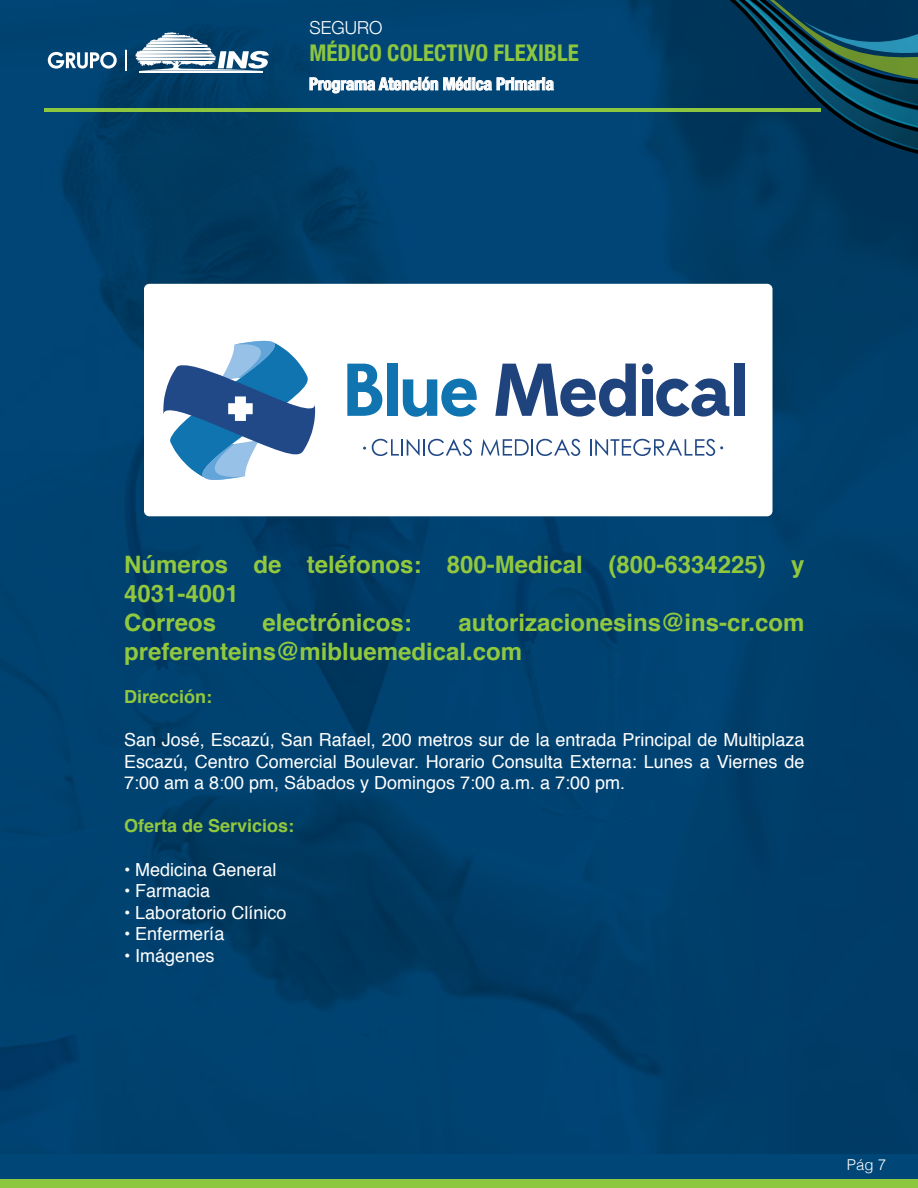
<style>
.page{position:relative;width:918px;height:1188px;background:#fff}
.page>*{position:absolute;margin:0;border:0;box-sizing:border-box;transform-origin:0 0}
.t1{font:700 24px/28.8px "Helvetica";color:#92c83e}
.t2{font:700 condensed 22.95px "Helvetica Neue";color:#8dc63f}
.t3{font:18px/21.6px "Helvetica";color:#fff;text-align:justify}
.t4{font:700 18px "Helvetica";color:#92c83e}
.t5{font:300 18px "Helvetica Neue";color:#fff}
.t6{font:700 condensed 17.1px "Helvetica Neue";color:#fff}
.t7{font:300 15px "Helvetica";color:#fff}
</style>
<div class="page">
<img style="left:0;top:0;width:918px;height:1154px">
<div style="left:0;top:1154px;width:918px;height:27px;background:#004677"></div>
<div style="left:0;top:1180px;width:918px;height:8px;background:#8dc63f"></div>
<hr style="left:44px;top:108px;width:776px;height:4px;background:#8dc63f">
<svg style="left:310px;top:77px;width:244px;height:16px;background:#5c87a7"></svg>
<hr style="left:125px;top:50px;width:2px;height:21px;background:#fff">
<svg style="left:48px;top:52px;width:69px;height:17px"></svg>
<hr style="left:139px;top:71px;width:124px;height:2px;background:#fff">
<svg style="left:135px;top:32px;width:134px;height:39px"></svg>
<div style="left:144px;top:284px;width:628px;height:232px;background:#fff;border-radius:5px"></div>
<svg style="left:347px;top:364px;width:35px;height:52px"></svg>
<div style="left:387px;top:364px;width:11px;height:52px;background:#1074b1"></div>
<svg style="left:403px;top:379px;width:74px;height:38px"></svg>
<svg style="left:495px;top:364px;width:141px;height:53px"></svg>
<div style="left:642px;top:379px;width:10px;height:37px;background:#1f437d"></div>
<svg style="left:656px;top:378px;width:73px;height:39px"></svg>
<div style="left:734px;top:364px;width:10px;height:52px;background:#1f437d"></div>
<svg style="left:163px;top:340px;width:152px;height:140px"></svg>
<svg style="left:372px;top:439px;width:100px;height:17px"></svg>
<svg style="left:481px;top:439px;width:99px;height:17px"></svg>
<svg style="left:590px;top:439px;width:133px;height:17px"></svg>
<div style="left:642px;top:363px;width:11px;height:11px;background:#1f437d;border-radius:50%"></div>
<p class="t5" style="left:310px;top:13px;width:74px">SEGURO</p>
<p class="t2" style="left:310px;top:34px;width:271px">MÉDICO COLECTIVO FLEXIBLE</p>
<p class="t6" style="left:309px;top:70px;width:246px">Programa Atención Médica Primaria</p>
<h1 class="t1" style="left:124px;top:551px;width:682px">Números de teléfonos: 800-Medical (800-6334225) y<br>4031-4001<br>Correos</h1>
<h1 class="t1" style="left:263px;top:608px;width:151px">electrónicos:</h1>
<h1 class="t1" style="left:124px;top:608px;width:682px;text-indent:334px">autorizacionesins@ins-cr.com preferenteins@mibluemedical.com</h1>
<p class="t4" style="left:124px;top:682px;width:90px">Dirección:</p>
<p class="t3" style="left:124px;top:730px;width:682px">San José, Escazú, San Rafael, 200 metros sur de la entrada Principal de Multiplaza Escazú, Centro Comercial Boulevar. Horario Consulta Externa: Lunes a Viernes de 7:00 am a 8:00 pm, Sábados y Domingos 7:00 a.m. a 7:00 pm.</p>
<p class="t4" style="left:124px;top:812px;width:172px">Oferta de Servicios:</p>
<p class="t3" style="left:124px;top:859px;width:154px">• Medicina General</p>
<p class="t3" style="left:124px;top:881px;width:88px">• Farmacia</p>
<p class="t3" style="left:124px;top:902px;width:164px">• Laboratorio Clínico</p>
<p class="t3" style="left:124px;top:924px;width:102px">• Enfermería</p>
<p class="t3" style="left:124px;top:946px;width:92px">• Imágenes</p>
<p class="t7" style="left:847px;top:1152px;width:41px">Pág 7</p>
</div>
